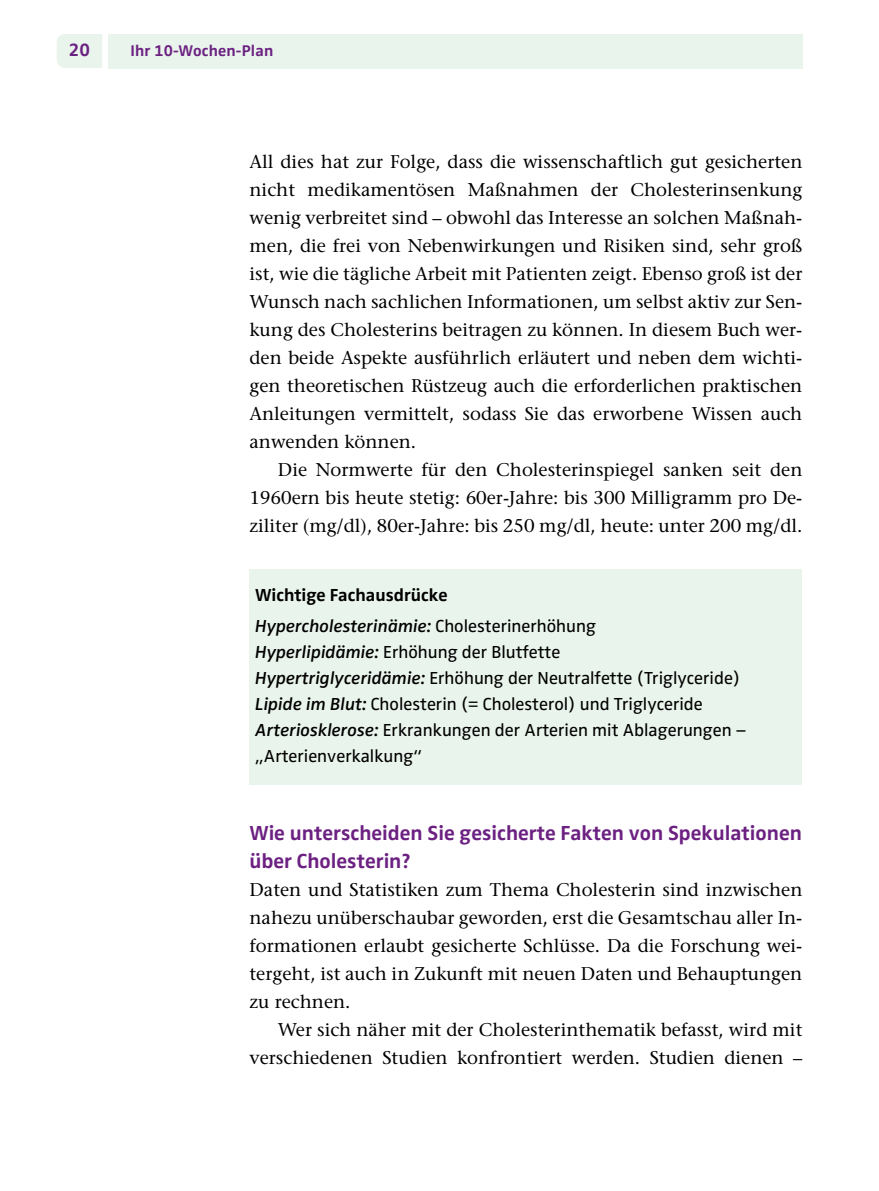
<style>
.page{position:relative;width:879px;height:1191px;background:#fff}
.page>*{position:absolute;margin:0;border:0;box-sizing:border-box;transform-origin:0 0}
.t1{font:700 21px/28px "Zwo Pro";color:#6c2182}
.t2{font:18.4px/28px "Stone Serif";color:#000;text-align:justify}
.t3{font:700 18.4px "Zwo Pro";color:#6c2182}
.t4{font:18px/26px "Zwo Pro";color:#000}
.t5{font:700 18px/31.6px "Zwo Pro";color:#000}
.t6{font:700 16px "Zwo Pro";letter-spacing:.01em;color:#6c2182}
.s1{font-weight:600;font-style:italic}
.s2{font-weight:400}
</style>
<div class="page">
<div style="left:57px;top:34px;width:45px;height:34px;background:#e9f4ec"></div>
<div style="left:108px;top:34px;width:694px;height:34px;background:#e9f4ec"></div>
<div style="left:249px;top:569px;width:553px;height:216px;background:#e9f4ec"></div>
<p class="t3" style="left:69px;top:39px;width:23px">20</p>
<p class="t6" style="left:130px;top:41px;width:144px">Ihr 10-Wochen-Plan</p>
<p class="t2" style="left:249px;top:148px;width:554px">All dies hat zur Folge, dass die wissenschaftlich gut gesicherten nicht medikamentösen Maßnahmen der Cholesterinsenkung wenig verbreitet sind – obwohl das Interesse an solchen Maßnah&shy;men, die frei von Nebenwirkungen und Risiken sind, sehr groß ist, wie die tägliche Arbeit mit Patienten zeigt. Ebenso groß ist der Wunsch nach sachlichen Informationen, um selbst aktiv zur Sen&shy;kung des Cholesterins beitragen zu können. In diesem Buch wer&shy;den beide Aspekte ausführlich erläutert und neben dem wichti&shy;gen theoretischen Rüstzeug auch die erforderlichen praktischen Anleitungen vermittelt, sodass Sie das erworbene Wissen auch anwenden können.</p>
<p class="t2" style="left:249px;top:456px;width:554px;text-indent:28px">Die Normwerte für den Cholesterinspiegel sanken seit den 1960ern bis heute stetig: 60er-Jahre: bis 300 Milligramm pro De&shy;ziliter (mg/dl), 80er-Jahre: bis 250 mg/dl, heute: unter 200 mg/dl.</p>
<p class="t5" style="left:255px;top:579px;width:342px">Wichtige Fachausdrücke<br><span class="s1">Hypercholesterinämie:</span> <span class="s2">Cholesterinerhöhung</span></p>
<p class="t4" style="left:255px;top:639px;width:492px"><span class="s1">Hyperlipidämie:</span> Erhöhung der Blutfette<br><span class="s1">Hypertriglyceridämie:</span> Erhöhung der Neutralfette (Triglyceride)<br><span class="s1">Lipide im Blut:</span> Cholesterin (= Cholesterol) und Triglyceride <span class="s1">Arteriosklerose:</span> Erkrankungen der Arterien mit Ablagerungen – „Arterienverkalkung“</p>
<p class="t1" style="left:249px;top:819px;width:554px">Wie unterscheiden Sie gesicherte Fakten von Spekulationen über Cholesterin?</p>
<p class="t2" style="left:249px;top:876px;width:554px">Daten und Statistiken zum Thema Cholesterin sind inzwischen nahezu unüberschaubar geworden, erst die Gesamtschau aller In&shy;formationen erlaubt gesicherte Schlüsse. Da die Forschung wei&shy;tergeht, ist auch in Zukunft mit neuen Daten und Behauptungen zu rechnen.</p>
<p class="t2" style="left:249px;top:1016px;width:554px;text-align:right">Wer sich näher mit der Cholesterinthematik befasst, wird mit verschiedenen Studien konfrontiert werden. Studien dienen –</p>
</div>
